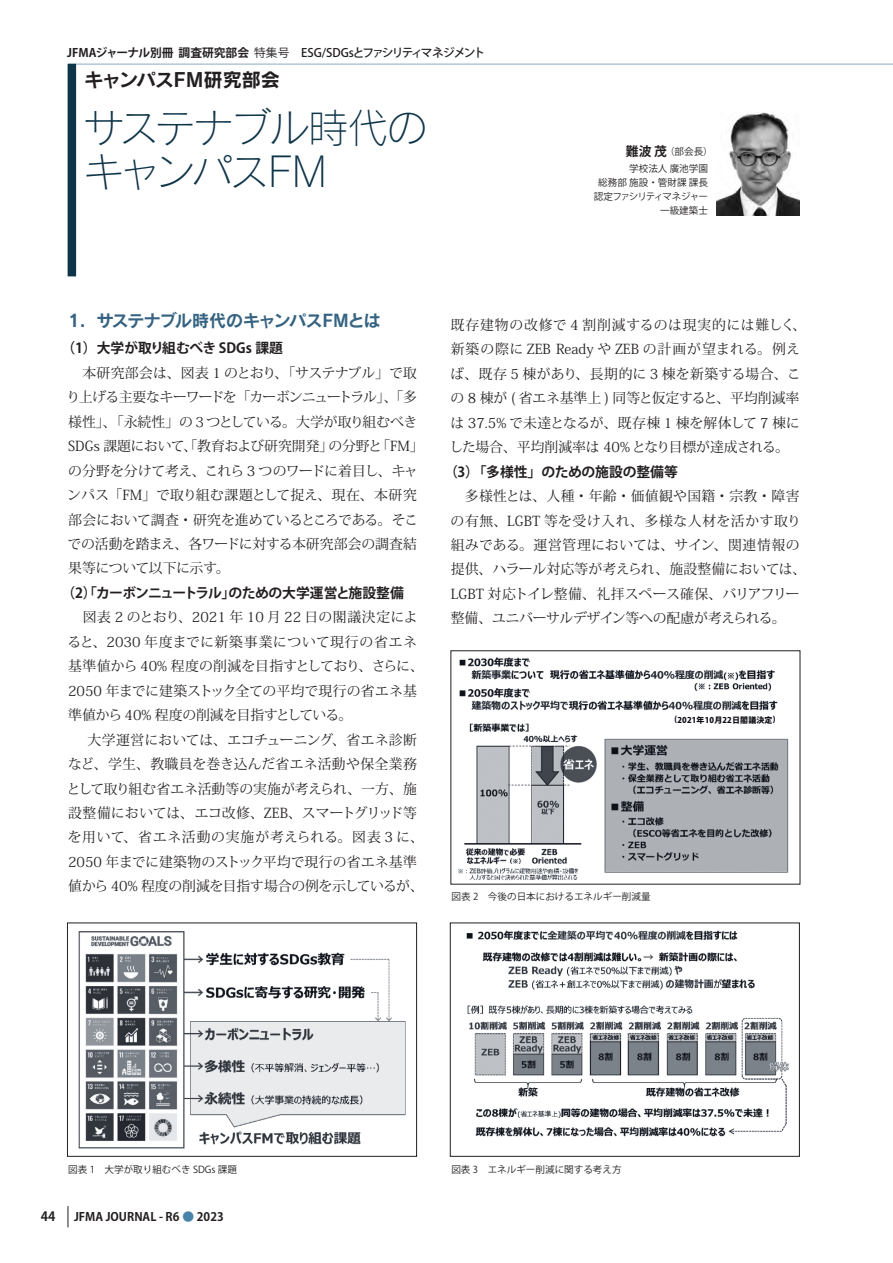
<style>
.page{position:relative;width:893px;height:1263px;background:#fff}
.page>*{position:absolute;margin:0;border:0;box-sizing:border-box;transform-origin:0 0}
.t1{font:40.35px/44.7px "Rodin Pro L";letter-spacing:-.065em;color:#0e3449}
.t2{font:19.2px "Rodin Pro B";letter-spacing:-.01em;color:#231f20}
.t3{font:16.95px "Rodin Pro B";letter-spacing:-.08em;color:#356381}
.t4{font:13.8px/24.5px "Koz Min Pro";color:#231f20}
.t5{font:700 13.8px "Koz Go Pro";letter-spacing:-.01em;color:#231f20}
.t6{font:700 13.8px "Koz Go Pro";letter-spacing:-.04em;color:#231f20}
.t7{font:13.8px "Koz Min Pro";letter-spacing:.04em;color:#231f20}
.t8{font:13.8px "Koz Min Pro";letter-spacing:.03em;color:#231f20}
.t9{font:13.8px "Koz Min Pro";letter-spacing:.055em;color:#231f20}
.t10{font:700 12.75px "Koz Go Pro";color:#231f20}
.t11{font:500 11.7px "Koz Go Pro";letter-spacing:-.115em;color:#231f20}
.t12{font:700 11.7px "Koz Go Pro";color:#231f20}
.t13{font:9.6px/13.8px "Koz Go Pro";color:#231f20;text-align:center}
.t14{font:800 7.95px "Koz Go Pro";letter-spacing:.02em;color:#0f1118}
.s1{font-weight:700}
.s2{font-weight:400}
.s3{font-weight:700;font-size:12.75px}
.s4{color:#4883a9}
</style>
<div class="page">
<hr style="left:68px;top:64px;width:825px;height:1px;background:#8da9c4">
<svg style="left:68px;top:1206px;width:1px;height:21px"></svg>
<div style="left:68px;top:64px;width:8px;height:212px;background:#0e3449"></div>
<img style="left:78px;top:931px;width:328px;height:218px">
<div style="left:67px;top:923px;width:350px;height:233px;border:1px solid #231f20"></div>
<img style="left:466px;top:930px;width:323px;height:207px">
<img style="left:458px;top:657px;width:331px;height:224px">
<div style="left:451px;top:650px;width:349px;height:234px;border:1px solid #231f20"></div>
<img style="left:716px;top:112px;width:83px;height:103px">
<div style="left:662px;top:713px;width:126px;height:14px;background:#fff"></div>
<p class="t11" style="left:67px;top:45px;width:419px"><span class="s1">JFMAジャーナル別冊 調査研究部会</span> <span class="s2">特集号</span> ESG/SDGsとファシリティマネジメント</p>
<h2 class="t2" style="left:84px;top:67px;width:197px">キャンパスFM研究部会</h2>
<h1 class="t1" style="left:84px;top:104px;width:345px">サステナブル時代のキャンパスFM</h1>
<p class="t13" style="left:626px;top:143px;width:88px;line-height:17.5px"><span class="s3">難波 茂</span> （部会長）学校法人 廣池学園</p>
<p class="t13" style="left:594px;top:176px;width:116px;text-align:right">総務部 施設・管財課 課長認定ファシリティマネジャー一級建築士</p>
<p class="t3" style="left:68px;top:310px;width:314px">1．サステナブル時代のキャンパスＦＭとは</p>
<p class="t5" style="left:62px;top:339px;width:223px">（1）大学が取り組むべき SDGs 課題</p>
<p class="t4" style="left:67px;top:360px;width:358px">　本研究部会は、図表 1 のとおり、「サステナブル」で取り上げる主要なキーワードを「カーボンニュートラル」、「多様性」、「永続性」の３つとしている。大学が取り組むべき<br>SDGs 課題において、「教育および研究開発」の分野と「FM」の分野を分けて考え、これら 3 つのワードに着目し、キャンパス「FM」で取り組む課題として捉え、現在、本研究部会において調査・研究を進めているところである。そこでの活動を踏まえ、各ワードに対する本研究部会の調査結果等について以下に示す。</p>
<p class="t6" style="left:62px;top:584px;width:344px">（2）「カーボンニュートラル」のための大学運営と施設整備</p>
<p class="t4" style="left:68px;top:605px;width:351px">　図表 2 のとおり、2021 年 10 月 22 日の閣議決定によ</p>
<p class="t7" style="left:67px;top:632px;width:351px">ると、2030 年度までに新築事業について現行の省エネ</p>
<p class="t4" style="left:68px;top:653px;width:357px">基準値から 40% 程度の削減を目指すとしており、さらに、</p>
<p class="t4" style="left:68px;top:678px;width:350px">2050 年までに建築ストック全ての平均で現行の省エネ基</p>
<p class="t4" style="left:68px;top:702px;width:286px">準値から 40% 程度の削減を目指すとしている。</p>
<p class="t4" style="left:73px;top:727px;width:345px">　大学運営においては、エコチューニング、省エネ診断</p>
<p class="t8" style="left:68px;top:754px;width:350px">など、学生、教職員を巻き込んだ省エネ活動や保全業務</p>
<p class="t4" style="left:67px;top:776px;width:352px">として取り組む省エネ活動等の実施が考えられ、一方、施</p>
<p class="t4" style="left:68px;top:800px;width:350px">設整備においては、エコ改修、ZEB、スマートグリッド等</p>
<p class="t9" style="left:68px;top:827px;width:357px">を用いて、省エネ活動の実施が考えられる。図表 3 に、</p>
<p class="t4" style="left:68px;top:849px;width:350px">2050 年までに建築物のストック平均で現行の省エネ基準</p>
<p class="t4" style="left:68px;top:873px;width:357px">値から 40% 程度の削減を目指す場合の例を示しているが、</p>
<p class="t4" style="left:449px;top:312px;width:358px">既存建物の改修で 4 割削減するのは現実的には難しく、新築の際に ZEB Ready や ZEB の計画が望まれる。例えば、既存 5 棟があり、長期的に 3 棟を新築する場合、この 8 棟が ( 省エネ基準上 ) 同等と仮定すると、平均削減率は 37.5% で未達となるが、既存棟 1 棟を解体して 7 棟にした場合、平均削減率は 40% となり目標が達成される。</p>
<p class="t5" style="left:444px;top:463px;width:235px">（3）「多様性」のための施設の整備等</p>
<p class="t4" style="left:451px;top:483px;width:357px">　多様性とは、人種・年齢・価値観や国籍・宗教・障害の有無、LGBT 等を受け入れ、多様な人材を活かす取り組みである。運営管理においては、サイン、関連情報の提供、ハラール対応等が考えられ、施設整備においては、<br>LGBT 対応トイレ整備、礼拝スペース確保、バリアフリー整備、ユニバーサルデザイン等への配慮が考えられる。</p>
<p class="t14" style="left:675px;top:715px;width:102px">(2021年10月22日閣議決定)</p>
<p class="t13" style="left:452px;top:890px;width:201px">図表 2　今後の日本におけるエネルギー削減量</p>
<p class="t13" style="left:68px;top:1162px;width:170px">図表 1　大学が取り組むべき SDGs 課題</p>
<p class="t13" style="left:451px;top:1162px;width:172px">図表 3　エネルギー削減に関する考え方</p>
<p class="t10" style="left:41px;top:1208px;width:16px">44</p>
<p class="t12" style="left:74px;top:1209px;width:151px">JFMA JOURNAL - R6 <span class="s4">●</span> 2023</p>
</div>
